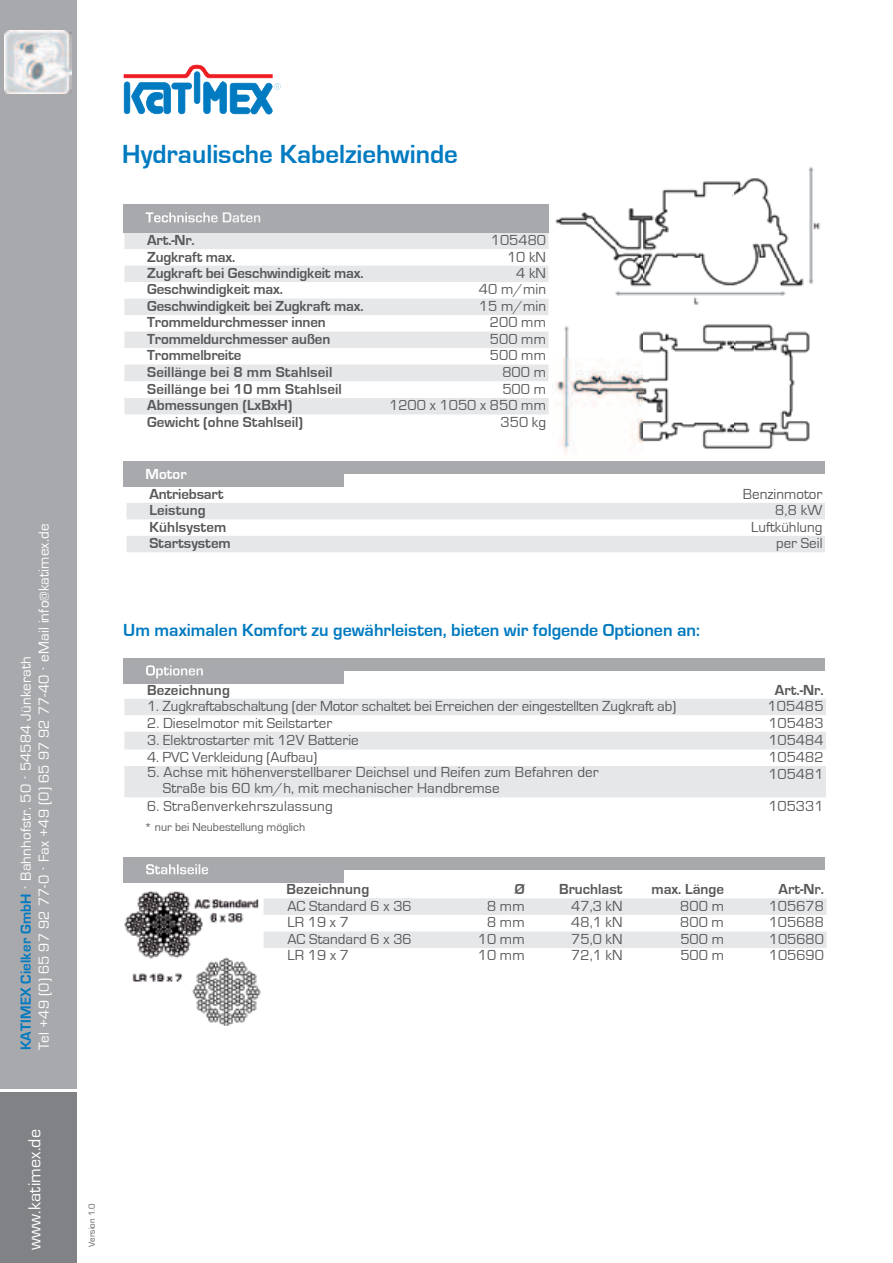
<style>
.page{position:relative;width:893px;height:1263px;background:#fff}
.page>*{position:absolute;margin:0;border:0;box-sizing:border-box;transform-origin:0 0}
.t1{font:700 27px "Eurostile";color:#007ac0}
.t2{font:700 18px "Eurostile";color:#007ac0}
.t3{font:18px "Eurostile";letter-spacing:.01em;color:#fff}
.t4{font:15px/16.2px "Eurostile";color:#57585a}
.t5{font:700 15px "Eurostile";letter-spacing:-.01em;color:#57585a}
.t6{font:15px/18px "Eurostile";letter-spacing:.01em;color:#fff}
.t7{font:700 15px "Eurostile";letter-spacing:.01em;color:#57585a}
.t8{font:700 15px "Eurostile";color:#fff}
.t9{font:12px "Eurostile";color:#57585a}
.t10{font:9px "Eurostile";color:#57585a}
.s1{font-weight:700;color:#007ac0}
.s2{font-family:"Arial"}
</style>
<div class="page">
<div style="left:123px;top:461px;width:702px;height:26px;background:#a8a9ad"></div>
<div style="left:344px;top:474px;width:481px;height:13px;background:#fff"></div>
<div style="left:123px;top:658px;width:702px;height:26px;background:#a8a9ad"></div>
<div style="left:344px;top:671px;width:481px;height:13px;background:#fff"></div>
<div style="left:123px;top:857px;width:702px;height:25px;background:#a8a9ad"></div>
<div style="left:344px;top:870px;width:481px;height:12px;background:#fff"></div>
<img style="left:124px;top:890px;width:137px;height:136px">
<img style="left:555px;top:166px;width:266px;height:287px">
<div style="left:0;top:1093px;width:77px;height:170px;background:#808285"></div>
<div style="left:0;top:0;width:77px;height:1089px;background:#a8a9ad"></div>
<svg style="left:124px;top:65px;width:157px;height:49px"></svg>
<img style="left:4px;top:30px;width:67px;height:64px">
<svg style="left:124px;top:233px;width:425px;height:181px;fill:#e6e7e9"></svg>
<div style="left:123px;top:204px;width:426px;height:29px;background:#a8a9ad"></div>
<svg style="left:127px;top:503px;width:698px;height:49px"></svg>
<svg style="left:124px;top:699px;width:702px;height:98px;fill:#e6e7e9"></svg>
<svg style="left:264px;top:898px;width:562px;height:50px"></svg>
<p class="t6" style="left:17px;top:1050px;width:528px;rotate:-90deg"><span class="s1">KATIMEX Cielker GmbH</span> <span class="s2">·</span> Bahnhofstr. 50 <span class="s2">·</span> 54584 Jünkerath<br>Tel +49 (0) 65 97 92 77-0 <span class="s2">·</span> Fax +49 (0) 65 97 92 77-40 <span class="s2">·</span> eMail info@katimex.de</p>
<p class="t3" style="left:25px;top:1250px;width:123px;rotate:-90deg">www.katimex.de</p>
<h1 class="t1" style="left:122px;top:139px;width:337px">Hydraulische Kabelziehwinde</h1>
<p class="t8" style="left:146px;top:209px;width:117px">Technische Daten</p>
<p class="t5" style="left:147px;top:232px;width:49px">Art.-Nr.</p>
<p class="t4" style="left:491px;top:232px;width:57px">105480</p>
<p class="t5" style="left:147px;top:248px;width:90px">Zugkraft max.</p>
<p class="t4" style="left:507px;top:249px;width:41px">10 kN</p>
<p class="t5" style="left:147px;top:265px;width:218px">Zugkraft bei Geschwindigkeit max.</p>
<p class="t4" style="left:516px;top:265px;width:31px">4 kN</p>
<p class="t5" style="left:147px;top:281px;width:137px">Geschwindigkeit max.</p>
<p class="t4" style="left:479px;top:282px;width:69px">40 m/min</p>
<p class="t5" style="left:147px;top:298px;width:218px">Geschwindigkeit bei Zugkraft max.</p>
<p class="t4" style="left:479px;top:298px;width:69px">15 m/min</p>
<p class="t5" style="left:147px;top:314px;width:180px">Trommeldurchmesser innen</p>
<p class="t4" style="left:490px;top:315px;width:58px">200 mm</p>
<p class="t5" style="left:147px;top:331px;width:185px">Trommeldurchmesser außen</p>
<p class="t4" style="left:490px;top:331px;width:58px">500 mm</p>
<p class="t5" style="left:147px;top:347px;width:96px">Trommelbreite</p>
<p class="t4" style="left:490px;top:348px;width:58px">500 mm</p>
<p class="t7" style="left:147px;top:364px;width:187px">Seillänge bei 8 mm Stahlseil</p>
<p class="t4" style="left:502px;top:364px;width:45px">800 m</p>
<p class="t7" style="left:147px;top:381px;width:196px">Seillänge bei 10 mm Stahlseil</p>
<p class="t4" style="left:502px;top:381px;width:45px">500 m</p>
<p class="t5" style="left:147px;top:397px;width:147px">Abmessungen (LxBxH)</p>
<p class="t4" style="left:389px;top:398px;width:158px">1200 x 1050 x 850 mm</p>
<p class="t5" style="left:147px;top:414px;width:157px">Gewicht (ohne Stahlseil)</p>
<p class="t4" style="left:501px;top:414px;width:47px">350 kg</p>
<p class="t8" style="left:146px;top:466px;width:43px">Motor</p>
<p class="t5" style="left:149px;top:486px;width:76px">Antriebsart</p>
<p class="t4" style="left:743px;top:486px;width:81px">Benzinmotor</p>
<p class="t7" style="left:149px;top:502px;width:58px">Leistung</p>
<p class="t4" style="left:775px;top:502px;width:49px">8,8 kW</p>
<p class="t7" style="left:149px;top:519px;width:79px">Kühlsystem</p>
<p class="t4" style="left:751px;top:519px;width:73px">Luftkühlung</p>
<p class="t5" style="left:149px;top:535px;width:83px">Startsystem</p>
<p class="t4" style="left:776px;top:535px;width:48px">per Seil</p>
<p class="t2" style="left:123px;top:620px;width:578px">Um maximalen Komfort zu gewährleisten, bieten wir folgende Optionen an:</p>
<p class="t8" style="left:146px;top:662px;width:60px">Optionen</p>
<p class="t7" style="left:147px;top:681px;width:84px">Bezeichnung</p>
<p class="t5" style="left:775px;top:681px;width:50px">Art.-Nr.</p>
<p class="t4" style="left:147px;top:698px;width:531px">1. Zugkraftabschaltung (der Motor schaltet bei Erreichen der eingestellten Zugkraft ab)</p>
<p class="t4" style="left:768px;top:698px;width:57px">105485</p>
<p class="t4" style="left:147px;top:715px;width:187px">2. Dieselmotor mit Seilstarter</p>
<p class="t4" style="left:768px;top:715px;width:57px">105483</p>
<p class="t4" style="left:147px;top:733px;width:213px">3. Elektrostarter mit 12V Batterie</p>
<p class="t4" style="left:768px;top:733px;width:57px">105484</p>
<p class="t4" style="left:147px;top:749px;width:172px">4. PVC Verkleidung (Aufbau)</p>
<p class="t4" style="left:768px;top:749px;width:57px">105482</p>
<p class="t4" style="left:163px;top:764px;width:438px;text-indent:-16px">5. Achse mit höhenverstellbarer Deichsel und Reifen zum Befahren der<br>Straße bis 60 km/h, mit mechanischer Handbremse</p>
<p class="t4" style="left:768px;top:766px;width:57px">105481</p>
<p class="t4" style="left:147px;top:798px;width:187px">6. Straßenverkehrszulassung</p>
<p class="t4" style="left:768px;top:798px;width:57px">105331</p>
<p class="t9" style="left:145px;top:820px;width:162px">* nur bei Neubestellung möglich</p>
<p class="t8" style="left:146px;top:861px;width:65px">Stahlseile</p>
<p class="t7" style="left:286px;top:881px;width:84px">Bezeichnung</p>
<p class="t5" style="left:515px;top:881px;width:11px">Ø</p>
<p class="t5" style="left:559px;top:881px;width:65px">Bruchlast</p>
<p class="t5" style="left:651px;top:881px;width:74px">max. Länge</p>
<p class="t5" style="left:778px;top:881px;width:47px">Art-Nr.</p>
<p class="t4" style="left:287px;top:898px;width:126px">AC Standard 6 x 36</p>
<p class="t4" style="left:487px;top:898px;width:39px">8 mm</p>
<p class="t4" style="left:571px;top:898px;width:53px">47,3 kN</p>
<p class="t4" style="left:680px;top:898px;width:45px">800 m</p>
<p class="t4" style="left:769px;top:898px;width:57px">105678</p>
<p class="t4" style="left:287px;top:914px;width:63px">LR 19 x 7</p>
<p class="t4" style="left:487px;top:914px;width:39px">8 mm</p>
<p class="t4" style="left:571px;top:914px;width:53px">48,1 kN</p>
<p class="t4" style="left:680px;top:914px;width:45px">800 m</p>
<p class="t4" style="left:769px;top:914px;width:57px">105688</p>
<p class="t4" style="left:287px;top:931px;width:126px">AC Standard 6 x 36</p>
<p class="t4" style="left:478px;top:931px;width:48px">10 mm</p>
<p class="t4" style="left:571px;top:931px;width:53px">75,0 kN</p>
<p class="t4" style="left:680px;top:931px;width:45px">500 m</p>
<p class="t4" style="left:769px;top:931px;width:57px">105680</p>
<p class="t4" style="left:287px;top:948px;width:63px">LR 19 x 7</p>
<p class="t4" style="left:478px;top:948px;width:48px">10 mm</p>
<p class="t4" style="left:571px;top:948px;width:53px">72,1 kN</p>
<p class="t4" style="left:680px;top:948px;width:45px">500 m</p>
<p class="t4" style="left:769px;top:948px;width:57px">105690</p>
<p class="t10" style="left:87px;top:1247px;width:45px;rotate:-90deg">Version 1.0</p>
</div>
